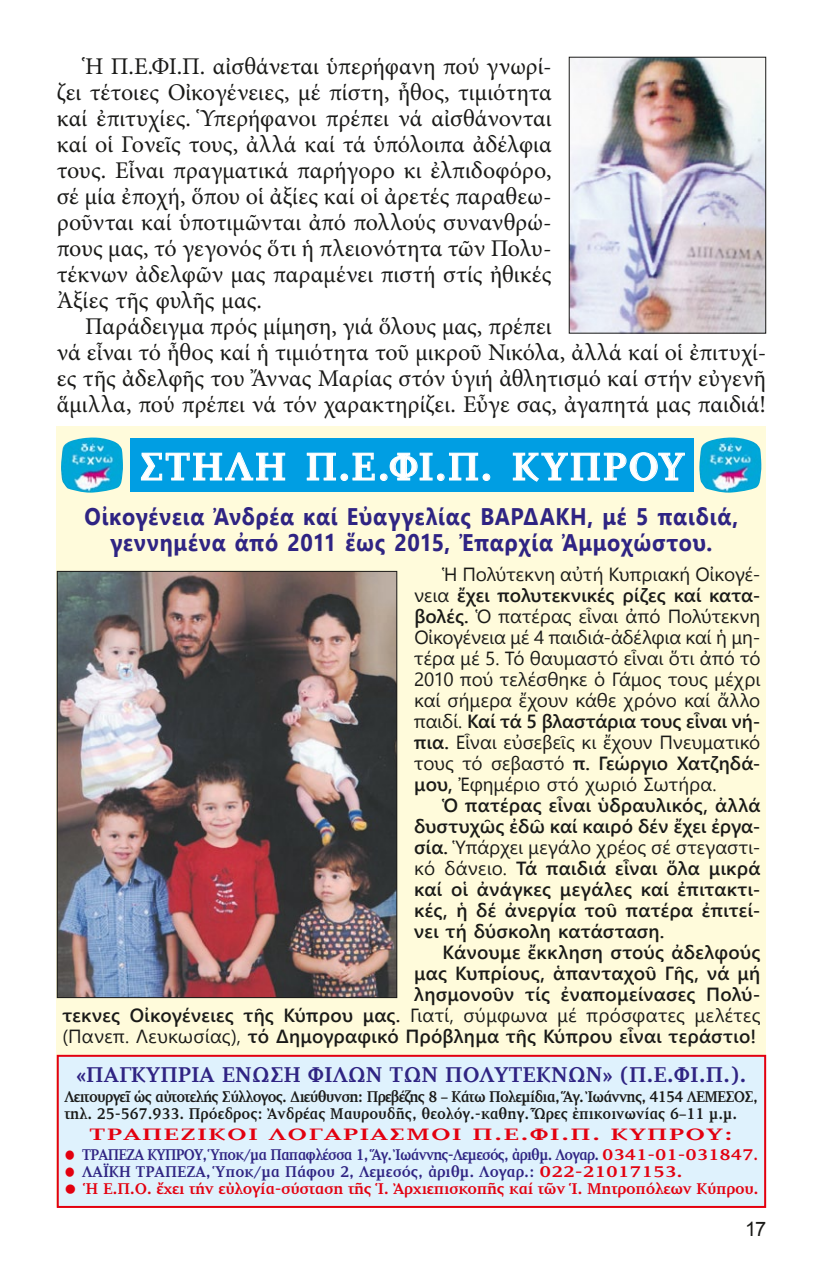
<style>
.page{position:relative;width:823px;height:1276px;background:#fff}
.page>*{position:absolute;margin:0;border:0;box-sizing:border-box;transform-origin:0 0}
.t1{font:700 40px "PF Diplomat Poly";letter-spacing:.04em;color:#fff}
.t2{font:24px/26px "Minion Pro";letter-spacing:.005em;color:#1a1a18;text-align:justify}
.t3{font:700 24px/26px "Segoe UI";letter-spacing:.03em;color:#2f2483;text-align:center;scale:.9 1}
.t4{font:700 22px "PF Diplomat Poly";color:#2f2483}
.t5{font:20px "Arial";color:#1a1a18}
.t6{font:600 19px/21px "Segoe UI";letter-spacing:.01em;color:#1a1a18;text-align:justify}
.t7{font:19px/21px "Segoe UI";color:#1a1a18;text-align:justify}
.t8{font:700 17px "PF Diplomat Poly";letter-spacing:.05em;color:#e3000f;scale:1.5 1}
.t9{font:700 16px/17px "PF Diplomat Poly";letter-spacing:-.045em;color:#1a1a18;scale:.92 1}
.t10{font:700 16px "PF Diplomat Poly";letter-spacing:-.05em;color:#2f2483;scale:.9 1}
.t11{font:700 16px "PF Diplomat Poly";letter-spacing:-.015em;color:#e3000f}
.t12{font:700 16px "PF Diplomat Poly";color:#2f2483;scale:.95 1}
.t13{font:700 16px "PF Diplomat Poly";letter-spacing:-.05em;color:#2f2483;scale:.95 1}
.s1{font-weight:600}
.s2{font-weight:400}
.s3{color:#e3000f}
</style>
<div class="page">
<div style="left:57px;top:426px;width:708px;height:781px;background:#fffbdb"></div>
<img style="left:570px;top:59px;width:193px;height:273px">
<div style="left:130px;top:438px;width:563px;height:54px;background:#009ee3"></div>
<svg style="left:140px;top:452px;width:145px;height:29px"></svg>
<svg style="left:306px;top:452px;width:30px;height:29px"></svg>
<div style="left:340px;top:473px;width:8px;height:8px;border:1px solid #fff;border-radius:50%"></div>
<svg style="left:352px;top:452px;width:23px;height:29px"></svg>
<div style="left:380px;top:473px;width:7px;height:8px;border:1px solid #fff;border-radius:50%"></div>
<svg style="left:389px;top:452px;width:43px;height:29px"></svg>
<div style="left:437px;top:473px;width:7px;height:8px;border:1px solid #fff;border-radius:50%"></div>
<svg style="left:449px;top:452px;width:29px;height:29px"></svg>
<div style="left:482px;top:473px;width:8px;height:8px;border:1px solid #fff;border-radius:50%"></div>
<svg style="left:512px;top:452px;width:172px;height:30px"></svg>
<img style="left:61px;top:437px;width:62px;height:56px">
<img style="left:699px;top:437px;width:62px;height:56px">
<img style="left:59px;top:573px;width:336px;height:423px">
<div style="left:57px;top:571px;width:340px;height:427px;border:1px solid #1a1a18"></div>
<div style="left:58px;top:1055px;width:706px;height:152px;background:#dff2fd"></div>
<div style="left:57px;top:1054px;width:708px;height:154px;border:2px solid #e3000f"></div>
<p class="t2" style="left:57px;top:54px;width:496px;text-indent:28px">Ἡ Π.Ε.ΦΙ.Π. αἰσθάνεται ὑπερήφανη πού γνωρί&shy;ζει τέτοιες Οἰκογένειες, μέ πίστη, ἦθος, τιμιότητα καί ἐπιτυχίες. Ὑπερήφανοι πρέπει νά αἰσθάνονται καί οἱ Γονεῖς τους, ἀλλά καί τά ὑπόλοιπα ἀδέλφια τους. Εἶναι πραγματικά παρήγορο κι ἐλπιδοφόρο, σέ μία ἐποχή, ὅπου οἱ ἀξίες καί οἱ ἀρετές παραθεω&shy;ροῦνται καί ὑποτιμῶνται ἀπό πολλούς συνανθρώ&shy;πους μας, τό γεγονός ὅτι ἡ πλειονότητα τῶν Πολυ&shy;τέκνων ἀδελφῶν μας παραμένει πιστή στίς ἠθικές Ἀξίες τῆς φυλῆς μας.</p>
<p class="t2" style="left:57px;top:314px;width:710px;text-align:left;text-indent:28px">Παράδειγμα πρός μίμηση, γιά ὅλους μας, πρέπει<br>νά εἶναι τό ἦθος καί ἡ τιμιότητα τοῦ μικροῦ Νικόλα, ἀλλά καί οἱ ἐπιτυχί&shy;ες τῆς ἀδελφῆς του Ἄννας Μαρίας στόν ὑγιή ἀθλητισμό καί στήν εὐγενῆ ἅμιλλα, πού πρέπει νά τόν χαρακτηρίζει. Εὖγε σας, ἀγαπητά μας παιδιά!</p>
<h1 class="t1" style="left:139px;top:445px;width:546px">ΣΤΗΛΗ Π.Ε.ΦΙ.Π. ΚΥΠΡΟΥ</h1>
<p class="t3" style="left:84px;top:503px;width:727px">Οἰκογένεια Ἀνδρέα καί Εὐαγγελίας ΒΑΡΔΑΚΗ, μέ 5 παιδιά, γεννημένα ἀπό 2011 ἕως 2015, Ἐπαρχία Ἀμμοχώστου.</p>
<p class="t7" style="left:414px;top:563px;width:347px;text-indent:28px">Ἡ Πολύτεκνη αὐτή Κυπριακή Οἰκογέ&shy;νεια <span class="s1">ἔχει πολυτεκνικές ρίζες καί κατα&shy;βολές.</span> Ὁ πατέρας εἶναι ἀπό Πολύτεκνη Οἰκογένεια μέ 4 παιδιά-ἀδέλφια καί ἡ μη&shy;τέρα μέ 5. Τό θαυμαστό εἶναι ὅτι ἀπό τό 2010 πού τελέσθηκε ὁ Γάμος τους μέχρι καί σήμερα ἔχουν κάθε χρόνο καί ἄλλο παιδί. <span class="s1">Καί τά 5 βλαστάρια τους εἶναι νή&shy;πια.</span> Εἶναι εὐσεβεῖς κι ἔχουν Πνευματικό τους τό σεβαστό <span class="s1">π. Γεώργιο Χατζηδά&shy;μου,</span> Ἐφημέριο στό χωριό Σωτήρα.</p>
<p class="t6" style="left:414px;top:794px;width:347px;text-indent:28px">Ὁ πατέρας εἶναι ὑδραυλικός, ἀλλά δυστυχῶς ἐδῶ καί καιρό δέν ἔχει ἐργα&shy;σία. <span class="s2">Ὑπάρχει μεγάλο χρέος σέ στεγαστι&shy;κό δάνειο.</span> Τά παιδιά εἶναι ὅλα μικρά καί οἱ ἀνάγκες μεγάλες καί ἐπιτακτι&shy;κές, ἡ δέ ἀνεργία τοῦ πατέρα ἐπιτεί&shy;νει τή δύσκολη κατάσταση.</p>
<p class="t6" style="left:62px;top:941px;width:699px;text-align:right">Κάνουμε ἔκκληση στούς ἀδελφούς<br>μας Κυπρίους, ἁπανταχοῦ Γῆς, νά μή<br>λησμονοῦν τίς ἐναπομείνασες Πολύ-<br>τεκνες Οἰκογένειες τῆς Κύπρου μας. <span class="s2">Γιατί, σύμφωνα μέ πρόσφατες μελέτες (Πανεπ. Λευκωσίας),</span> τό Δημογραφικό Πρόβλημα τῆς Κύπρου εἶναι τεράστιο!</p>
<p class="t4" style="left:76px;top:1062px;width:671px">«ΠΑΓΚΥΠΡΙΑ ΕΝΩΣΗ ΦΙΛΩΝ ΤΩΝ ΠΟΛΥΤΕΚΝΩΝ» (Π.Ε.ΦΙ.Π.).</p>
<p class="t9" style="left:64px;top:1088px;width:754px">Λειτουργεῖ ὡς αὐτοτελής Σύλλογος. Διεύθυνση: Πρεβέζης 8 – Κάτω Πολεμίδια, Ἅγ. Ἰωάννης, 4154 ΛΕΜΕΣΟΣ, τηλ. 25-567.933. Πρόεδρος: Ἀνδρέας Μαυρουδῆς, θεολόγ.-καθηγ. Ὧρες ἐπικοινωνίας 6–11 μ.μ.</p>
<p class="t8" style="left:89px;top:1125px;width:430px">ΤΡΑΠΕΖΙΚΟΙ ΛΟΓΑΡΙΑΣΜΟΙ Π.Ε.ΦΙ.Π. ΚΥΠΡΟΥ:</p>
<p class="t10" style="left:64px;top:1145px;width:772px"><span class="s3">●</span> ΤΡΑΠΕΖΑ ΚΥΠΡΟΥ, Ὑποκ/μα Παπαφλέσσα 1, Ἅγ. Ἰωάννης-Λεμεσός, ἀριθμ. Λογαρ. <span class="s3">0341-01-031847.</span></p>
<p class="t13" style="left:64px;top:1162px;width:87px"><span class="s3">●</span> λαϊκη τραπεζα</p>
<p class="t12" style="left:206px;top:1162px;width:503px">, Ὑποκ/μα Πάφου 2, Λεμεσός, ἀριθμ. Λογαρ.: <span class="s3">022-21017153.</span></p>
<p class="t11" style="left:64px;top:1179px;width:695px">● ἡ Ε.Π.Ο. ἔχει τήν εὐλογία-σύσταση τῆς Ἱ. Ἀρχιεπισκοπῆς καί τῶν Ἱ. Μητροπόλεων Κύπρου.</p>
<p class="t5" style="left:744px;top:1215px;width:23px">17</p>
</div>
